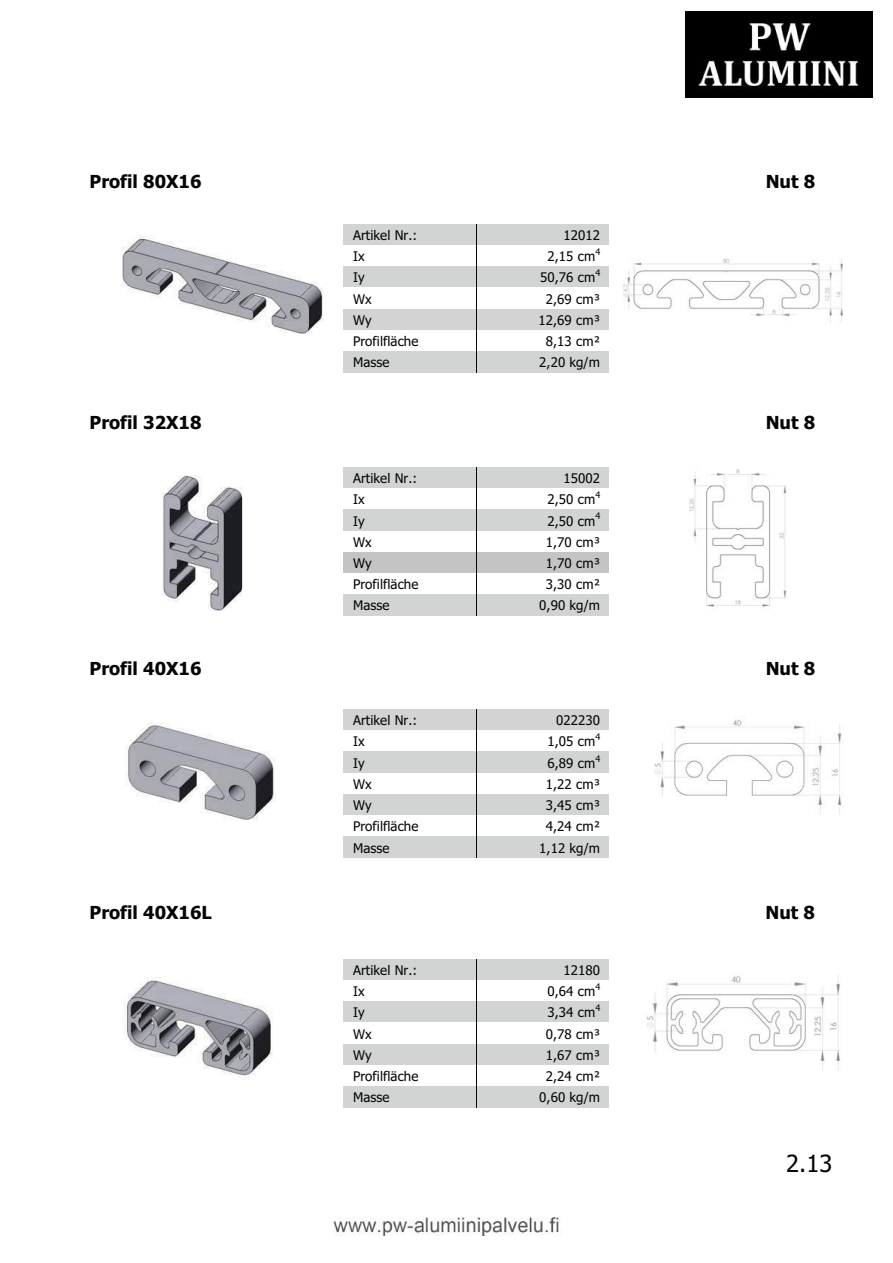
<style>
.page{position:relative;width:893px;height:1263px;background:#fff}
.page>*{position:absolute;margin:0;border:0;box-sizing:border-box;transform-origin:0 0}
.t1{font:23.7px "Tahoma";color:#040505}
.t2{font:700 18px "Tahoma";color:#040505}
.t3{font:13.35px "Tahoma";letter-spacing:.005em;color:#040505}
.t4{font:9px "Tahoma";color:#040505}
</style>
<div class="page">
<img style="left:121px;top:235px;width:203px;height:99px">
<img style="left:623px;top:258px;width:220px;height:65px">
<img style="left:162px;top:476px;width:81px;height:135px">
<img style="left:689px;top:469px;width:98px;height:138px">
<img style="left:125px;top:723px;width:150px;height:97px">
<img style="left:654px;top:719px;width:188px;height:95px">
<img style="left:124px;top:977px;width:149px;height:99px">
<img style="left:646px;top:975px;width:195px;height:96px">
<div style="left:343px;top:224px;width:133px;height:21px;background:#d2d3d3"></div>
<div style="left:477px;top:224px;width:131px;height:21px;background:#d2d3d3"></div>
<div style="left:343px;top:267px;width:133px;height:21px;background:#d2d3d3"></div>
<div style="left:477px;top:267px;width:131px;height:21px;background:#d2d3d3"></div>
<div style="left:343px;top:309px;width:133px;height:21px;background:#d2d3d3"></div>
<div style="left:477px;top:309px;width:131px;height:21px;background:#d2d3d3"></div>
<div style="left:343px;top:351px;width:133px;height:22px;background:#d2d3d3"></div>
<div style="left:477px;top:351px;width:131px;height:22px;background:#d2d3d3"></div>
<svg style="left:476px;top:224px;width:1px;height:149px"></svg>
<div style="left:343px;top:467px;width:133px;height:22px;background:#d2d3d3"></div>
<div style="left:477px;top:467px;width:131px;height:22px;background:#d2d3d3"></div>
<div style="left:343px;top:510px;width:133px;height:21px;background:#d2d3d3"></div>
<div style="left:477px;top:510px;width:131px;height:21px;background:#d2d3d3"></div>
<div style="left:343px;top:552px;width:133px;height:21px;background:#c4c4c4"></div>
<div style="left:477px;top:552px;width:131px;height:21px;background:#c4c4c4"></div>
<div style="left:343px;top:595px;width:133px;height:21px;background:#d2d3d3"></div>
<div style="left:477px;top:595px;width:131px;height:21px;background:#d2d3d3"></div>
<svg style="left:476px;top:467px;width:1px;height:149px"></svg>
<div style="left:343px;top:709px;width:133px;height:22px;background:#d2d3d3"></div>
<div style="left:477px;top:709px;width:131px;height:22px;background:#d2d3d3"></div>
<div style="left:343px;top:752px;width:133px;height:21px;background:#d2d3d3"></div>
<div style="left:477px;top:752px;width:131px;height:21px;background:#d2d3d3"></div>
<div style="left:343px;top:794px;width:133px;height:22px;background:#d2d3d3"></div>
<div style="left:477px;top:794px;width:131px;height:22px;background:#d2d3d3"></div>
<div style="left:343px;top:837px;width:133px;height:21px;background:#d2d3d3"></div>
<div style="left:477px;top:837px;width:131px;height:21px;background:#d2d3d3"></div>
<svg style="left:476px;top:709px;width:1px;height:149px"></svg>
<div style="left:343px;top:959px;width:133px;height:21px;background:#d2d3d3"></div>
<div style="left:477px;top:959px;width:131px;height:21px;background:#d2d3d3"></div>
<div style="left:343px;top:1002px;width:133px;height:21px;background:#d2d3d3"></div>
<div style="left:477px;top:1002px;width:131px;height:21px;background:#d2d3d3"></div>
<div style="left:343px;top:1044px;width:133px;height:21px;background:#d2d3d3"></div>
<div style="left:477px;top:1044px;width:131px;height:21px;background:#d2d3d3"></div>
<div style="left:343px;top:1086px;width:133px;height:22px;background:#d2d3d3"></div>
<div style="left:477px;top:1086px;width:131px;height:22px;background:#d2d3d3"></div>
<svg style="left:476px;top:959px;width:1px;height:149px"></svg>
<img style="left:685px;top:12px;width:187px;height:86px">
<img style="left:333px;top:1217px;width:226px;height:19px">
<h2 class="t2" style="left:89px;top:175px;width:113px">Profil 80X16</h2>
<h2 class="t2" style="left:765px;top:175px;width:51px">Nut 8</h2>
<p class="t3" style="left:353px;top:230px;width:66px">Artikel Nr.:</p>
<p class="t3" style="left:563px;top:230px;width:38px">12012</p>
<p class="t3" style="left:353px;top:251px;width:13px">Ix</p>
<p class="t3" style="left:547px;top:251px;width:49px">2,15 cm</p>
<p class="t4" style="left:595px;top:248px;width:6px">4</p>
<p class="t3" style="left:353px;top:272px;width:13px">Iy</p>
<p class="t3" style="left:540px;top:272px;width:57px">50,76 cm</p>
<p class="t4" style="left:595px;top:269px;width:6px">4</p>
<p class="t3" style="left:353px;top:293px;width:20px">Wx</p>
<p class="t3" style="left:545px;top:293px;width:56px">2,69 cm³</p>
<p class="t3" style="left:353px;top:315px;width:20px">Wy</p>
<p class="t3" style="left:538px;top:315px;width:63px">12,69 cm³</p>
<p class="t3" style="left:353px;top:336px;width:67px">Profilfläche</p>
<p class="t3" style="left:545px;top:336px;width:56px">8,13 cm²</p>
<p class="t3" style="left:353px;top:357px;width:38px">Masse</p>
<p class="t3" style="left:539px;top:357px;width:62px">2,20 kg/m</p>
<h2 class="t2" style="left:89px;top:415px;width:113px">Profil 32X18</h2>
<h2 class="t2" style="left:765px;top:415px;width:51px">Nut 8</h2>
<p class="t3" style="left:353px;top:473px;width:66px">Artikel Nr.:</p>
<p class="t3" style="left:563px;top:473px;width:38px">15002</p>
<p class="t3" style="left:353px;top:494px;width:13px">Ix</p>
<p class="t3" style="left:547px;top:494px;width:49px">2,50 cm</p>
<p class="t4" style="left:595px;top:491px;width:6px">4</p>
<p class="t3" style="left:353px;top:515px;width:13px">Iy</p>
<p class="t3" style="left:547px;top:515px;width:49px">2,50 cm</p>
<p class="t4" style="left:595px;top:513px;width:6px">4</p>
<p class="t3" style="left:353px;top:537px;width:20px">Wx</p>
<p class="t3" style="left:545px;top:537px;width:56px">1,70 cm³</p>
<p class="t3" style="left:353px;top:558px;width:20px">Wy</p>
<p class="t3" style="left:545px;top:558px;width:56px">1,70 cm³</p>
<p class="t3" style="left:353px;top:579px;width:67px">Profilfläche</p>
<p class="t3" style="left:545px;top:579px;width:56px">3,30 cm²</p>
<p class="t3" style="left:353px;top:600px;width:38px">Masse</p>
<p class="t3" style="left:539px;top:600px;width:62px">0,90 kg/m</p>
<h2 class="t2" style="left:89px;top:662px;width:113px">Profil 40X16</h2>
<h2 class="t2" style="left:765px;top:662px;width:51px">Nut 8</h2>
<p class="t3" style="left:353px;top:715px;width:66px">Artikel Nr.:</p>
<p class="t3" style="left:556px;top:715px;width:46px">022230</p>
<p class="t3" style="left:353px;top:736px;width:13px">Ix</p>
<p class="t3" style="left:547px;top:736px;width:49px">1,05 cm</p>
<p class="t4" style="left:595px;top:734px;width:6px">4</p>
<p class="t3" style="left:353px;top:758px;width:13px">Iy</p>
<p class="t3" style="left:547px;top:758px;width:49px">6,89 cm</p>
<p class="t4" style="left:595px;top:755px;width:6px">4</p>
<p class="t3" style="left:353px;top:779px;width:20px">Wx</p>
<p class="t3" style="left:545px;top:779px;width:56px">1,22 cm³</p>
<p class="t3" style="left:353px;top:800px;width:20px">Wy</p>
<p class="t3" style="left:545px;top:800px;width:56px">3,45 cm³</p>
<p class="t3" style="left:353px;top:821px;width:67px">Profilfläche</p>
<p class="t3" style="left:545px;top:821px;width:56px">4,24 cm²</p>
<p class="t3" style="left:353px;top:842px;width:38px">Masse</p>
<p class="t3" style="left:539px;top:842px;width:62px">1,12 kg/m</p>
<h2 class="t2" style="left:89px;top:905px;width:124px">Profil 40X16L</h2>
<h2 class="t2" style="left:765px;top:905px;width:51px">Nut 8</h2>
<p class="t3" style="left:353px;top:965px;width:66px">Artikel Nr.:</p>
<p class="t3" style="left:563px;top:965px;width:38px">12180</p>
<p class="t3" style="left:353px;top:986px;width:13px">Ix</p>
<p class="t3" style="left:547px;top:986px;width:49px">0,64 cm</p>
<p class="t4" style="left:595px;top:983px;width:6px">4</p>
<p class="t3" style="left:353px;top:1007px;width:13px">Iy</p>
<p class="t3" style="left:547px;top:1007px;width:49px">3,34 cm</p>
<p class="t4" style="left:595px;top:1004px;width:6px">4</p>
<p class="t3" style="left:353px;top:1028px;width:20px">Wx</p>
<p class="t3" style="left:545px;top:1028px;width:56px">0,78 cm³</p>
<p class="t3" style="left:353px;top:1050px;width:20px">Wy</p>
<p class="t3" style="left:545px;top:1050px;width:56px">1,67 cm³</p>
<p class="t3" style="left:353px;top:1071px;width:67px">Profilfläche</p>
<p class="t3" style="left:545px;top:1071px;width:56px">2,24 cm²</p>
<p class="t3" style="left:353px;top:1092px;width:38px">Masse</p>
<p class="t3" style="left:539px;top:1092px;width:62px">0,60 kg/m</p>
<h1 class="t1" style="left:786px;top:1154px;width:48px">2.13</h1>
</div>
